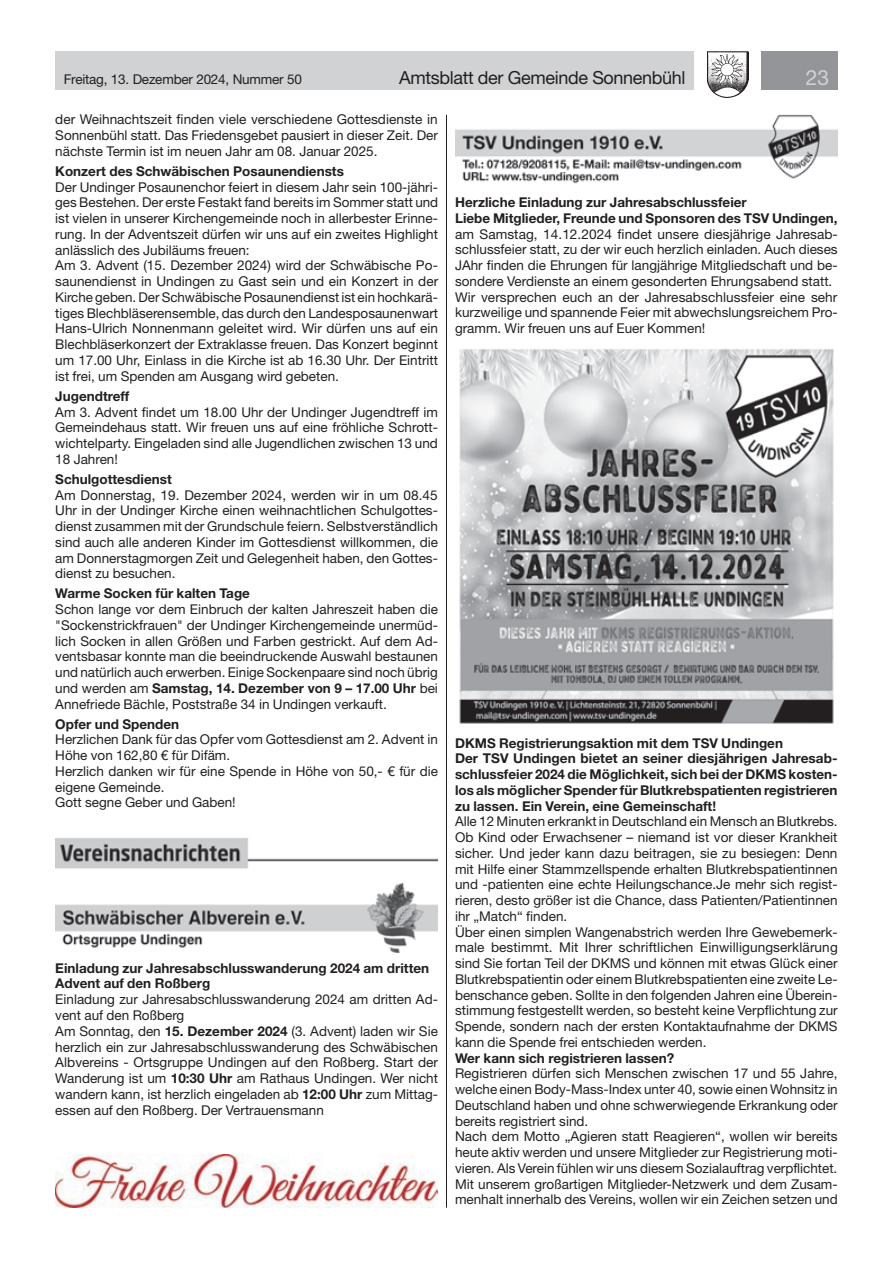
<style>
.page{position:relative;width:893px;height:1263px;background:#fff}
.page>*{position:absolute;margin:0;border:0;box-sizing:border-box;transform-origin:0 0}
.t1{font:21px "Helvetica Neue LT Std";color:#d1d2d4}
.t2{font:18px "Helvetica Neue LT Std";letter-spacing:-.02em;color:#231f20}
.t3{font:13.5px/15.8px "Helvetica Neue LT Std";color:#231f20}
.t4{font:700 13.5px/15.8px "Helvetica Neue LT Std";color:#231f20}
.s1{font-weight:700}
</style>
<div class="page">
<div style="left:55px;top:51px;width:639px;height:38px;background:#d1d2d4"></div>
<div style="left:761px;top:51px;width:77px;height:38px;background:#939598"></div>
<img style="left:707px;top:51px;width:41px;height:47px">
<img style="left:55px;top:838px;width:383px;height:31px">
<img style="left:55px;top:883px;width:383px;height:70px">
<img style="left:455px;top:115px;width:383px;height:69px">
<img style="left:459px;top:349px;width:375px;height:375px">
<hr style="left:446px;top:115px;width:1px;height:1093px;background:#231f20">
<img style="left:55px;top:1154px;width:383px;height:54px">
<p class="t3" style="left:64px;top:71px;width:240px">Freitag, 13. Dezember 2024, Nummer 50</p>
<h2 class="t2" style="left:399px;top:67px;width:288px">Amtsblatt der Gemeinde Sonnenbühl</h2>
<h1 class="t1" style="left:806px;top:65px;width:25px">23</h1>
<p class="t3" style="left:55px;top:112px;width:384px;text-align:justify">der Weihnachtszeit finden viele verschiedene Gottesdienste in Sonnenbühl statt. Das Friedensgebet pausiert in dieser Zeit. Der nächste Termin ist im neuen Jahr am 08. Januar 2025.</p>
<p class="t4" style="left:55px;top:163px;width:290px">Konzert des Schwäbischen Posaunendiensts</p>
<p class="t3" style="left:55px;top:179px;width:384px">Der Undinger Posaunenchor feiert in diesem Jahr sein 100-jähri&shy;ges Bestehen. Der erste Festakt fand bereits im Sommer statt und ist vielen in unserer Kirchengemeinde noch in allerbester Erinne&shy;rung. In der Adventszeit dürfen wir uns auf ein zweites Highlight anlässlich des Jubiläums freuen:<br>Am 3. Advent (15. Dezember 2024) wird der Schwäbische Po&shy;saunendienst in Undingen zu Gast sein und ein Konzert in der Kirche geben. Der Schwäbische Posaunendienst ist ein hochkarä&shy;tiges Blechbläserensemble, das durch den Landesposaunenwart Hans-Ulrich Nonnenmann geleitet wird. Wir dürfen uns auf ein Blechbläserkonzert der Extraklasse freuen. Das Konzert beginnt um 17.00 Uhr, Einlass in die Kirche ist ab 16.30 Uhr. Der Eintritt ist frei, um Spenden am Ausgang wird gebeten.</p>
<p class="t4" style="left:55px;top:388px;width:76px">Jugendtreff</p>
<p class="t3" style="left:55px;top:404px;width:384px;text-align:justify">Am 3. Advent findet um 18.00 Uhr der Undinger Jugendtreff im Gemeindehaus statt. Wir freuen uns auf eine fröhliche Schrott&shy;wichtelparty. Eingeladen sind alle Jugendlichen zwischen 13 und 18 Jahren!</p>
<p class="t4" style="left:55px;top:471px;width:118px">Schulgottesdienst</p>
<p class="t3" style="left:55px;top:487px;width:384px;text-align:justify">Am Donnerstag, 19. Dezember 2024, werden wir in um 08.45<br>Uhr in der Undinger Kirche einen weihnachtlichen Schulgottes&shy;dienst zusammen mit der Grundschule feiern. Selbstverständlich sind auch alle anderen Kinder im Gottesdienst willkommen, die am Donnerstagmorgen Zeit und Gelegenheit haben, den Gottes&shy;dienst zu besuchen.</p>
<p class="t4" style="left:55px;top:585px;width:196px">Warme Socken für kalten Tage</p>
<p class="t3" style="left:55px;top:601px;width:384px;text-align:justify">Schon lange vor dem Einbruch der kalten Jahreszeit haben die "Sockenstrickfrauen" der Undinger Kirchengemeinde unermüd&shy;lich Socken in allen Größen und Farben gestrickt. Auf dem Ad&shy;ventsbasar konnte man die beeindruckende Auswahl bestaunen und natürlich auch erwerben. Einige Sockenpaare sind noch übrig und werden am <span class="s1">Samstag, 14. Dezember von 9 – 17.00 Uhr</span> bei Annefriede Bächle, Poststraße 34 in Undingen verkauft.</p>
<p class="t4" style="left:55px;top:715px;width:126px">Opfer und Spenden</p>
<p class="t3" style="left:55px;top:731px;width:384px">Herzlichen Dank für das Opfer vom Gottesdienst am 2. Advent in Höhe von 162,80 € für Difäm.<br>Herzlich danken wir für eine Spende in Höhe von 50,- € für die eigene Gemeinde.<br>Gott segne Geber und Gaben!</p>
<p class="t4" style="left:455px;top:194px;width:384px">Herzliche Einladung zur Jahresabschlussfeier<br>Liebe Mitglieder, Freunde und Sponsoren des TSV Undingen,</p>
<p class="t3" style="left:455px;top:226px;width:384px">am Samstag, 14.12.2024 findet unsere diesjährige Jahresab&shy;schlussfeier statt, zu der wir euch herzlich einladen. Auch dieses JAhr finden die Ehrungen für langjährige Mitgliedschaft und be&shy;sondere Verdienste an einem gesonderten Ehrungsabend statt.<br>Wir versprechen euch an der Jahresabschlussfeier eine sehr kurzweilige und spannende Feier mit abwechslungsreichem Pro&shy;gramm. Wir freuen uns auf Euer Kommen!</p>
<p class="t4" style="left:455px;top:734px;width:384px">DKMS Registrierungsaktion mit dem TSV Undingen<br>Der TSV Undingen bietet an seiner diesjährigen Jahresab&shy;schlussfeier 2024 die Möglichkeit, sich bei der DKMS kosten&shy;los als möglicher Spender für Blutkrebspatienten registrieren zu lassen. Ein Verein, eine Gemeinschaft!</p>
<p class="t3" style="left:455px;top:813px;width:384px">Alle 12 Minuten erkrankt in Deutschland ein Mensch an Blutkrebs.<br>Ob Kind oder Erwachsener – niemand ist vor dieser Krankheit sicher. Und jeder kann dazu beitragen, sie zu besiegen: Denn mit Hilfe einer Stammzellspende erhalten Blutkrebspatientinnen und -patienten eine echte Heilungschance.Je mehr sich regist&shy;rieren, desto größer ist die Chance, dass Patienten/Patientinnen ihr „Match“ finden.<br>Über einen simplen Wangenabstrich werden Ihre Gewebemerk&shy;male bestimmt. Mit Ihrer schriftlichen Einwilligungserklärung sind Sie fortan Teil der DKMS und können mit etwas Glück einer Blutkrebspatientin oder einem Blutkrebspatienten eine zweite Le&shy;benschance geben. Sollte in den folgenden Jahren eine Überein&shy;stimmung festgestellt werden, so besteht keine Verpflichtung zur Spende, sondern nach der ersten Kontaktaufnahme der DKMS kann die Spende frei entschieden werden.</p>
<p class="t4" style="left:455px;top:1049px;width:221px">Wer kann sich registrieren lassen?</p>
<p class="t3" style="left:455px;top:1065px;width:384px">Registrieren dürfen sich Menschen zwischen 17 und 55 Jahre, welche einen Body-Mass-Index unter 40, sowie einen Wohnsitz in Deutschland haben und ohne schwerwiegende Erkrankung oder bereits registriert sind.<br>Nach dem Motto „Agieren statt Reagieren“, wollen wir bereits heute aktiv werden und unsere Mitglieder zur Registrierung moti&shy;vieren. Als Verein fühlen wir uns diesem Sozialauftrag verpflichtet.<br>Mit unserem großartigen Mitglieder-Netzwerk und dem Zusam&shy;menhalt innerhalb des Vereins, wollen wir ein Zeichen setzen und</p>
<p class="t4" style="left:55px;top:960px;width:375px">Einladung zur Jahresabschlusswanderung 2024 am dritten<br>Advent auf den Roßberg</p>
<p class="t3" style="left:55px;top:991px;width:384px">Einladung zur Jahresabschlusswanderung 2024 am dritten Ad&shy;vent auf den Roßberg<br>Am Sonntag, den <span class="s1">15. Dezember 2024</span> (3. Advent) laden wir Sie herzlich ein zur Jahresabschlusswanderung des Schwäbischen Albvereins - Ortsgruppe Undingen auf den Roßberg. Start der Wanderung ist um <span class="s1">10:30 Uhr</span> am Rathaus Undingen. Wer nicht wandern kann, ist herzlich eingeladen ab <span class="s1">12:00 Uhr</span> zum Mittag&shy;essen auf den Roßberg. Der Vertrauensmann</p>
</div>
